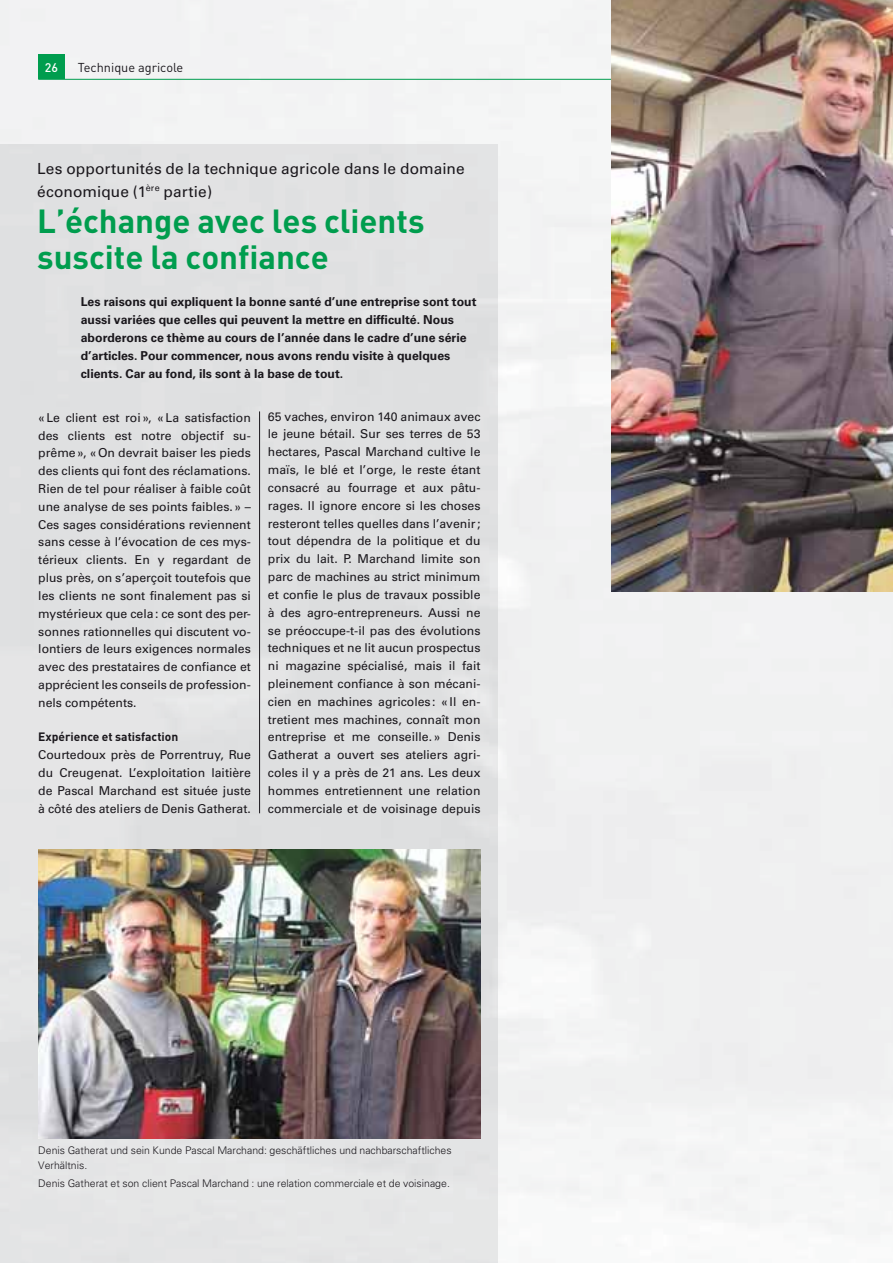
<style>
.page{position:relative;width:893px;height:1263px;background:#fff}
.page>*{position:absolute;margin:0;border:0;box-sizing:border-box;transform-origin:0 0}
.t1{font:700 33px/36px "DIN";color:#009d4e}
.t2{font:15.3px/22.5px "Univers";letter-spacing:.005em;color:#1a171c}
.t3{font:12.75px "DIN";color:#1a171c}
.t4{font:12.3px/17.9px "Univers";color:#1a171c;text-align:justify}
.t5{font:700 12.3px/18px "Univers";color:#1a171c}
.t6{font:500 12.3px "DIN";color:#fff}
.t7{font:700 12px "DIN";color:#1a171c}
.t8{font:300 10.5px/14.2px "Univers";color:#1a171c}
</style>
<div class="page">
<div style="left:497px;top:156px;width:396px;height:1107px;background:#f0f1f1"></div>
<div style="left:38px;top:54px;width:27px;height:25px;background:#009d4e"></div>
<hr style="left:38px;top:79px;width:787px;height:1px;background:#009d4e">
<div style="left:0;top:144px;width:497px;height:959px;background:#dfe0e1"></div>
<div style="left:0;top:1103px;width:497px;height:160px;background:#e5e5e6"></div>
<hr style="left:259px;top:411px;width:1px;height:402px;background:#1a171c">
<img style="left:38px;top:849px;width:442px;height:289px">
<img style="left:611px;top:0;width:282px;height:591px">
<p class="t6" style="left:45px;top:63px;width:15px">26</p>
<p class="t3" style="left:78px;top:63px;width:107px">Technique agricole</p>
<p class="t2" style="left:37px;top:159px;width:429px">Les opportunités de la technique agricole dans le domaine économique (1<sup>ère</sup> partie)</p>
<h1 class="t1" style="left:37px;top:207px;width:389px">L’échange avec les clients suscite la confiance</h1>
<p class="t5" style="left:81px;top:294px;width:397px">Les raisons qui expliquent la bonne santé d’une entreprise sont tout aussi variées que celles qui peuvent la mettre en difficulté. Nous aborderons ce thème au cours de l’année dans le cadre d’une série d’articles. Pour commencer, nous avons rendu visite à quelques clients. Car au fond, ils sont à la base de tout.</p>
<p class="t4" style="left:38px;top:409px;width:214px">« Le client est roi », « La satisfaction des clients est notre objectif su&shy;prême », « On devrait baiser les pieds des clients qui font des réclamations.<br>Rien de tel pour réaliser à faible coût une analyse de ses points faibles. » – Ces sages considérations reviennent sans cesse à l’évocation de ces mys&shy;térieux clients. En y regardant de plus près, on s’aperçoit toutefois que les clients ne sont finalement pas si mystérieux que cela : ce sont des per&shy;sonnes rationnelles qui discutent vo&shy;lontiers de leurs exigences normales avec des prestataires de confiance et apprécient les conseils de profession&shy;nels compétents.</p>
<p class="t7" style="left:38px;top:732px;width:141px">Expérience et satisfaction</p>
<p class="t4" style="left:38px;top:747px;width:214px">Courtedoux près de Porrentruy, Rue du Creugenat. L’exploitation laitière de Pascal Marchand est située juste à côté des ateliers de Denis Gatherat.</p>
<p class="t4" style="left:268px;top:408px;width:214px">65 vaches, environ 140 animaux avec le jeune bétail. Sur ses terres de 53 hectares, Pascal Marchand cultive le maïs, le blé et l’orge, le reste étant consacré au fourrage et aux pâtu&shy;rages. Il ignore encore si les choses resteront telles quelles dans l’avenir ; tout dépendra de la politique et du prix du lait. P. Marchand limite son parc de machines au strict minimum et confie le plus de travaux possible à des agro-entrepreneurs. Aussi ne se préoccupe-t-il pas des évolutions techniques et ne lit aucun prospectus ni magazine spécialisé, mais il fait pleinement confiance à son mécani&shy;cien en machines agricoles : « Il en&shy;tretient mes machines, connaît mon entreprise et me conseille. » Denis Gatherat a ouvert ses ateliers agri&shy;coles il y a près de 21 ans. Les deux hommes entretiennent une relation commerciale et de voisinage depuis</p>
<p class="t8" style="left:38px;top:1144px;width:415px">Denis Gatherat und sein Kunde Pascal Marchand: geschäftliches und nachbarschaftliches<br>Verhältnis.</p>
<p class="t8" style="left:38px;top:1177px;width:413px">Denis Gatherat et son client Pascal Marchand : une relation commerciale et de voisinage.</p>
</div>
